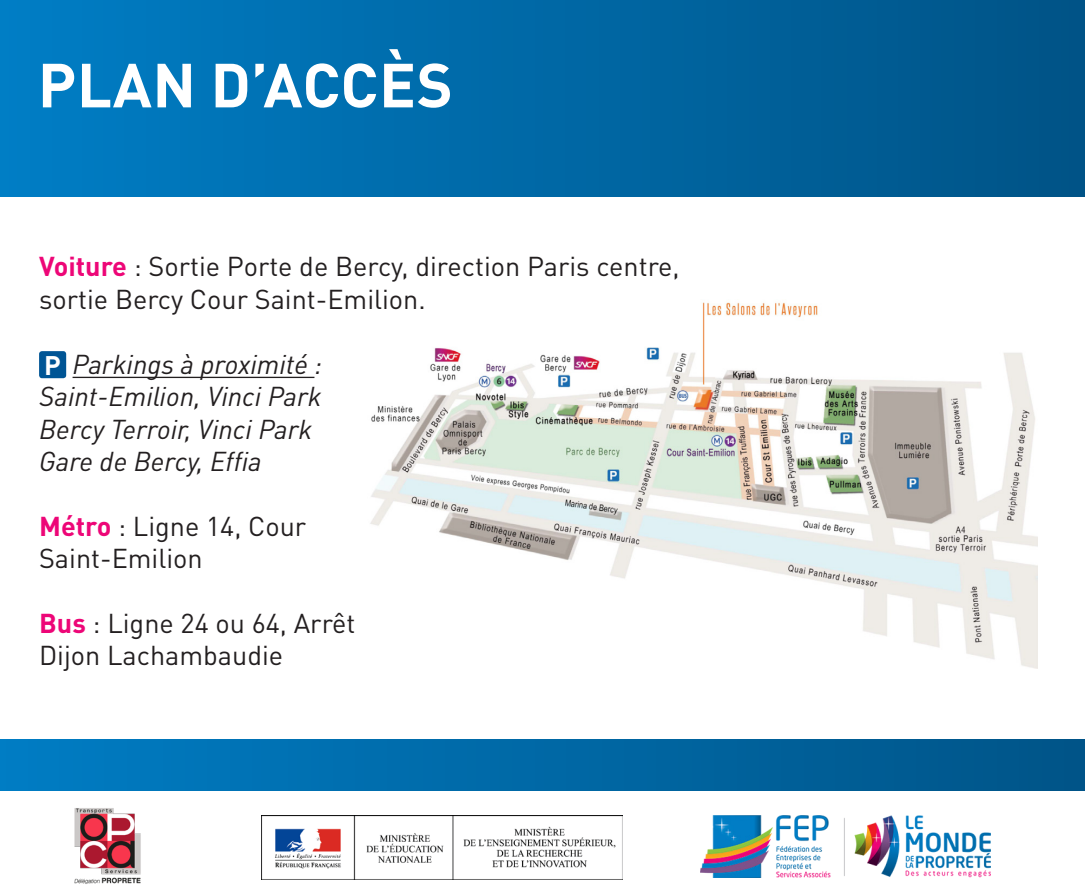
<style>
.page{position:relative;width:1085px;height:893px;background:#fff}
.page>*{position:absolute;margin:0;border:0;box-sizing:border-box;transform-origin:0 0}
.t1{font:700 61.2px "DIN Pro";letter-spacing:.01em;color:#fff}
.t2{font:27px/32.4px "DIN Pro";color:#231f20}
.t3{font:italic 27px "DIN Pro";color:#231f20}
.s1{font-weight:700;color:#ed0677}
.s2{font-weight:700;font-style:normal;font-size:26.55px;color:#fff}
</style>
<div class="page">
<div style="left:0;top:0;width:1084px;height:196px;background:linear-gradient(to right,#007dc5,#005387)"></div>
<img style="left:370px;top:302px;width:667px;height:366px">
<hr style="left:73px;top:377px;width:241px;height:1px;background:#231f20">
<img style="left:74px;top:808px;width:67px;height:76px">
<img style="left:700px;top:816px;width:290px;height:62px">
<img style="left:262px;top:816px;width:360px;height:63px">
<div style="left:39px;top:351px;width:27px;height:27px;background:#005595;border-radius:3px"></div>
<div style="left:0;top:739px;width:1084px;height:52px;background:linear-gradient(to right,#007cc3,#005488)"></div>
<p class="t1" style="left:38px;top:34px;width:416px">PLAN D’ACCÈS</p>
<p class="t2" style="left:39px;top:248px;width:642px"><span class="s1">Voiture</span> : Sortie Porte de Bercy, direction Paris centre,</p>
<p class="t2" style="left:39px;top:280px;width:388px">sortie Bercy Cour Saint-Emilion.</p>
<p class="t3" style="left:44px;top:343px;width:279px"><span class="s2">P</span> Parkings à proximité :</p>
<p class="t3" style="left:39px;top:375px;width:284px">Saint-Emilion, Vinci Park</p>
<p class="t3" style="left:39px;top:408px;width:275px">Bercy Terroir, Vinci Park</p>
<p class="t3" style="left:39px;top:440px;width:224px">Gare de Bercy, Effia</p>
<p class="t2" style="left:39px;top:507px;width:269px"><span class="s1">Métro</span> : Ligne 14, Cour<br>Saint-Emilion</p>
<p class="t2" style="left:39px;top:604px;width:318px"><span class="s1">Bus</span> : Ligne 24 ou 64, Arrêt<br>Dijon Lachambaudie</p>
</div>
